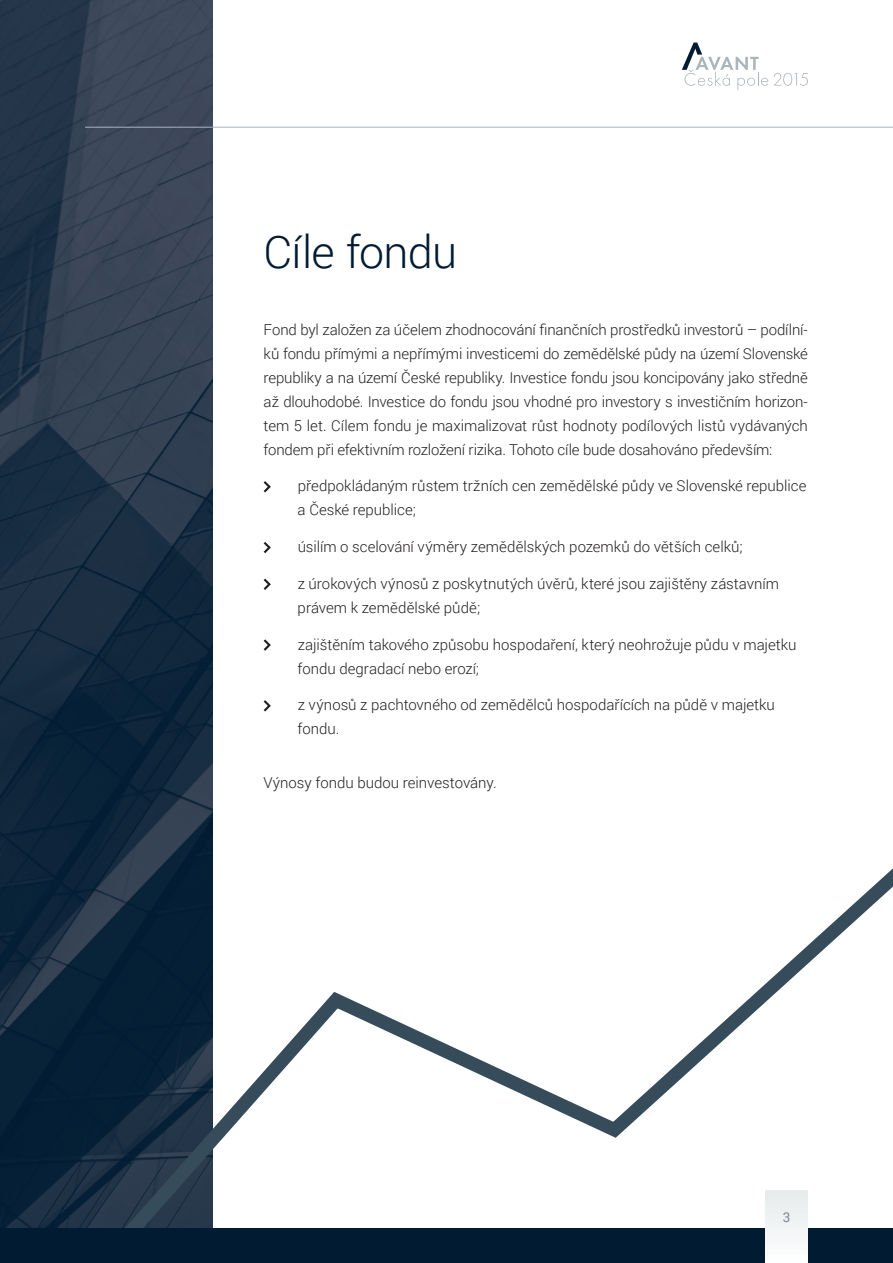
<style>
.page{position:relative;width:893px;height:1263px;background:#fff}
.page>*{position:absolute;margin:0;border:0;box-sizing:border-box;transform-origin:0 0}
.t1{font:300 45px "Roboto";letter-spacing:-.015em;color:#001b32}
.t2{font:300 15px/24px "Roboto";color:#231f20}
.t3{font:13.5px "Roboto";color:#7c8892}
</style>
<div class="page">
<svg style="left:682px;top:43px;width:86px;height:47px"></svg>
<svg style="left:774px;top:73px;width:34px;height:13px"></svg>
<svg style="left:264px;top:481px;width:7px;height:11px"></svg>
<svg style="left:264px;top:542px;width:7px;height:11px"></svg>
<svg style="left:264px;top:579px;width:7px;height:11px"></svg>
<svg style="left:264px;top:639px;width:7px;height:12px"></svg>
<svg style="left:264px;top:700px;width:7px;height:11px"></svg>
<img style="left:0;top:0;width:213px;height:783px">
<svg style="left:0;top:783px;width:893px;height:446px"></svg>
<div style="left:0;top:1229px;width:893px;height:34px;background:#001b32"></div>
<div style="left:765px;top:1191px;width:43px;height:72px;background:#f2f5f5"></div>
<hr style="left:85px;top:127px;width:808px;height:1px;background:#abb4ba">
<p class="t1" style="left:264px;top:221px;width:195px">Cíle fondu</p>
<p class="t2" style="left:264px;top:317px;width:546px;text-align:justify">Fond byl založen za účelem zhodnocování finančních prostředků investorů – podílní&shy;ků fondu přímými a nepřímými investicemi do zemědělské půdy na území Slovenské republiky a na území České republiky. Investice fondu jsou koncipovány jako středně až dlouhodobé. Investice do fondu jsou vhodné pro investory s investičním horizon&shy;tem 5 let. Cílem fondu je maximalizovat růst hodnoty podílových listů vydávaných fondem při efektivním rozložení rizika. Tohoto cíle bude dosahováno především:</p>
<p class="t2" style="left:298px;top:474px;width:510px">předpokládaným růstem tržních cen zemědělské půdy ve Slovenské republice a České republice;</p>
<p class="t2" style="left:298px;top:534px;width:447px">úsilím o scelování výměry zemědělských pozemků do větších celků;</p>
<p class="t2" style="left:298px;top:571px;width:483px">z úrokových výnosů z poskytnutých úvěrů, které jsou zajištěny zástavním právem k zemědělské půdě;</p>
<p class="t2" style="left:298px;top:632px;width:500px">zajištěním takového způsobu hospodaření, který neohrožuje půdu v majetku fondu degradací nebo erozí;</p>
<p class="t2" style="left:298px;top:693px;width:479px">z výnosů z pachtovného od zemědělců hospodařících na půdě v majetku fondu.</p>
<p class="t2" style="left:264px;top:770px;width:235px">Výnosy fondu budou reinvestovány.</p>
<p class="t3" style="left:783px;top:1207px;width:9px">3</p>
</div>
